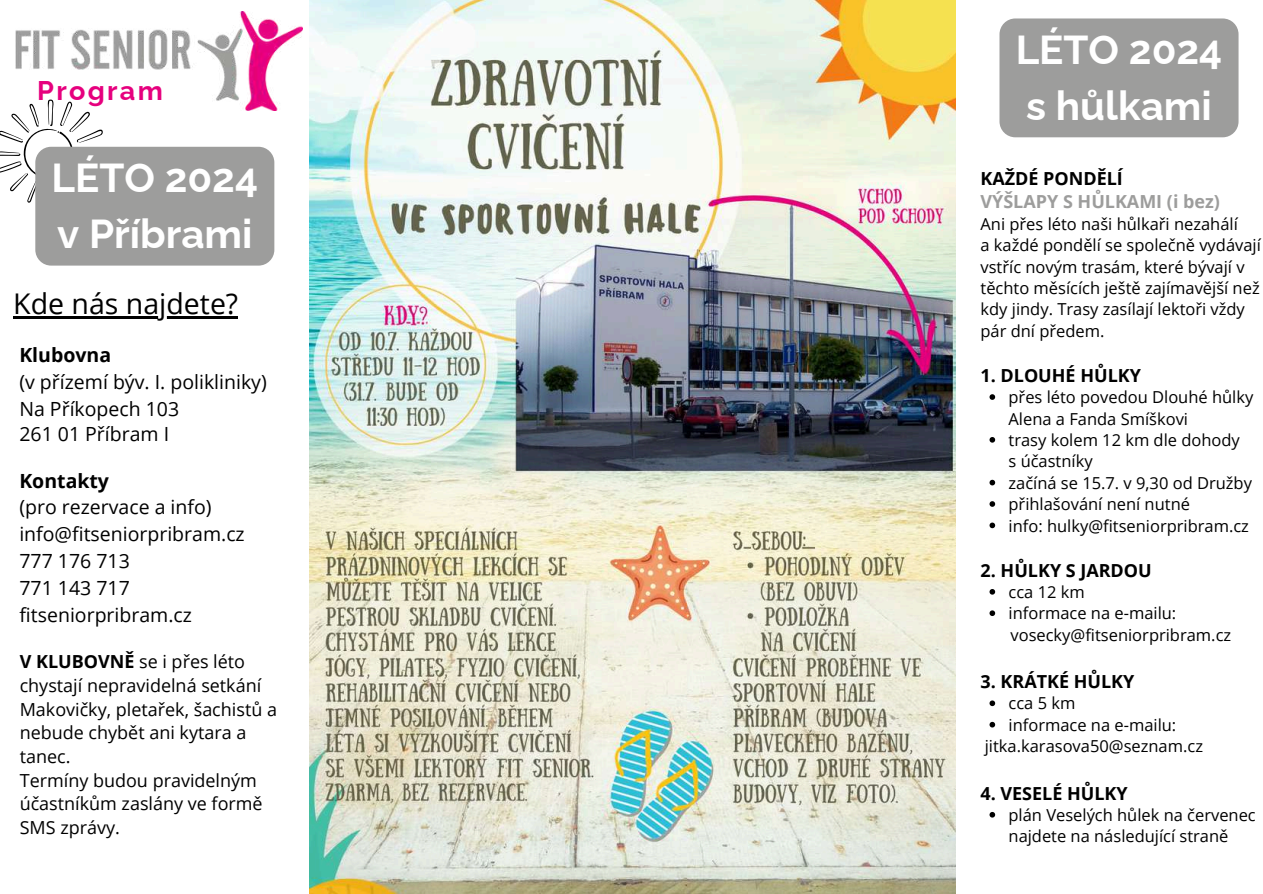
<style>
.page{position:relative;width:1263px;height:894px;background:#fff}
.page>*{position:absolute;margin:0;border:0;box-sizing:border-box;transform-origin:0 0}
.t1{font:700 40.35px/55.5px "Raleway";color:#fff}
.t2{font:28.5px "Open Sans";color:#000}
.t3{font:700 27px "Raleway";letter-spacing:.085em;color:#e6007e}
.t4{font:19.5px/27px "Open Sans";color:#000}
.t5{font:700 19.5px "Open Sans";color:#000}
.t6{font:18px/23.7px "Open Sans";color:#000}
.t7{font:700 18px "Open Sans";color:#000}
.t8{font:700 18px "Open Sans";color:#9d9d9c}
.t9{font:16.5px/21.3px "Open Sans";color:#000}
.s1{font-weight:700}
</style>
<div class="page">
<img style="left:15px;top:29px;width:178px;height:41px">
<img style="left:197px;top:12px;width:105px;height:99px">
<svg style="left:0;top:99px;width:106px;height:104px"></svg>
<img style="left:310px;top:0;width:645px;height:893px">
<hr style="left:13px;top:316px;width:225px;height:2px;background:#000">
<div style="left:35px;top:147px;width:239px;height:118px;background:#9d9d9c;border-radius:16px"></div>
<div style="left:999px;top:18px;width:239px;height:119px;background:#9d9d9c;border-radius:16px"></div>
<svg style="left:989px;top:394px;width:6px;height:6px"></svg>
<svg style="left:989px;top:437px;width:6px;height:5px"></svg>
<svg style="left:989px;top:479px;width:6px;height:6px"></svg>
<svg style="left:989px;top:501px;width:6px;height:5px"></svg>
<svg style="left:989px;top:522px;width:6px;height:6px"></svg>
<svg style="left:989px;top:589px;width:6px;height:5px"></svg>
<svg style="left:989px;top:610px;width:6px;height:6px"></svg>
<svg style="left:989px;top:700px;width:6px;height:6px"></svg>
<svg style="left:989px;top:721px;width:6px;height:6px"></svg>
<svg style="left:989px;top:812px;width:6px;height:5px"></svg>
<h3 class="t3" style="left:37px;top:74px;width:127px">Program</h3>
<h1 class="t1" style="left:51px;top:150px;width:208px">LÉTO 2024 v Příbrami</h1>
<h2 class="t2" style="left:13px;top:283px;width:226px">Kde nás najdete?</h2>
<p class="t5" style="left:19px;top:341px;width:93px">Klubovna</p>
<p class="t4" style="left:19px;top:368px;width:249px">(v přízemí býv. I. polikliniky)<br>Na Příkopech 103</p>
<p class="t4" style="left:19px;top:419px;width:151px">261 01 Příbram I</p>
<p class="t5" style="left:19px;top:467px;width:91px">Kontakty</p>
<p class="t4" style="left:19px;top:492px;width:227px">(pro rezervace a info) info@fitseniorpribram.cz<br>777 176 713<br>771 143 717 fitseniorpribram.cz</p>
<p class="t6" style="left:20px;top:649px;width:259px"><span class="s1">V KLUBOVNĚ</span> se i přes léto chystají nepravidelná setkání<br>Makovičky, pletařek, šachistů a nebude chybět ani kytara a tanec.<br>Termíny budou pravidelným účastníkům zaslány ve formě<br>SMS zprávy.</p>
<h1 class="t1" style="left:1016px;top:22px;width:208px">LÉTO 2024 s hůlkami</h1>
<p class="t7" style="left:980px;top:165px;width:144px">KAŽDÉ PONDĚLÍ</p>
<p class="t8" style="left:980px;top:189px;width:241px">VÝŠLAPY S HŮLKAMI (i bez)</p>
<p class="t9" style="left:980px;top:213px;width:282px">Ani přes léto naši hůlkaři nezahálí<br>a každé pondělí se společně vydávají vstříc novým trasám, které bývají v těchto měsících ještě zajímavější než kdy jindy. Trasy zasílají lektoři vždy pár dní předem.</p>
<p class="t7" style="left:980px;top:362px;width:162px">1. DLOUHÉ HŮLKY</p>
<p class="t9" style="left:1008px;top:386px;width:246px">přes léto povedou Dlouhé hůlky<br>Alena a Fanda Smíškovi<br>trasy kolem 12 km dle dohody<br>s účastníky<br>začíná se 15.7. v 9,30 od Družby přihlašování není nutné<br>info: hulky@fitseniorpribram.cz</p>
<p class="t7" style="left:980px;top:557px;width:173px">2. HŮLKY S JARDOU</p>
<p class="t9" style="left:1008px;top:580px;width:224px">cca 12 km<br>informace na e-mailu: vosecky@fitseniorpribram.cz</p>
<p class="t7" style="left:980px;top:668px;width:155px">3. KRÁTKÉ HŮLKY</p>
<p class="t9" style="left:1008px;top:692px;width:68px">cca 5 km</p>
<p class="t9" style="left:1008px;top:713px;width:169px">informace na e-mailu:</p>
<p class="t9" style="left:985px;top:735px;width:220px">jitka.karasova50@seznam.cz</p>
<p class="t7" style="left:980px;top:780px;width:149px">4. VESELÉ HŮLKY</p>
<p class="t9" style="left:1008px;top:803px;width:249px">plán Veselých hůlek na červenec najdete na následující straně</p>
</div>
